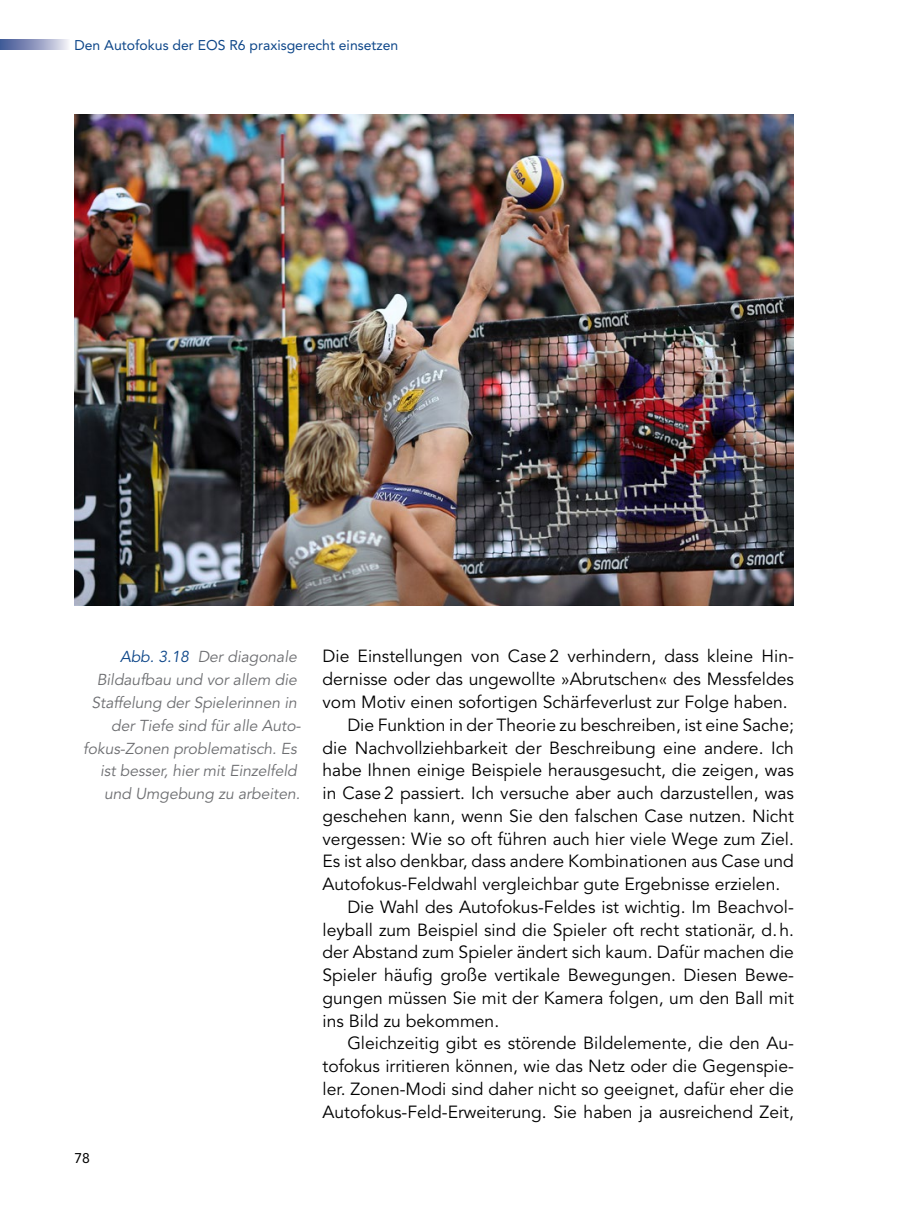
<style>
.page{position:relative;width:918px;height:1216px;background:#fff}
.page>*{position:absolute;margin:0;border:0;box-sizing:border-box;transform-origin:0 0}
.Fließtext_mit_Einzug{font:17.5px/22.8px "Avenir LT Pro";color:#000;text-align:justify}
.Fließtext_Anfang{font:17.5px/22.8px "Avenir LT Pro";color:#000;text-align:justify}
.t1{font:italic 15.75px/22.8px "Avenir LT Pro";letter-spacing:-.005em;color:#6d6e71;text-align:right}
.t2{font:14px "Avenir LT Pro";color:#0d4689}
.t3{font:14px "Avenir LT Pro";color:#000}
.s1{color:#0d4689}
</style>
<div class="page">
<svg style="left:0;top:40px;width:68px;height:10px"></svg>
<img style="left:74px;top:114px;width:720px;height:491px">
<p class="t2" style="left:74px;top:36px;width:325px">Den Autofokus der EOS R6 praxisgerecht einsetzen</p>
<p class="t1" style="left:83px;top:646px;width:218px"><span class="s1">Abb. 3.18</span> Der diagonale<br>Bildaufbau und vor allem die<br>Staffelung der Spielerinnen in der Tiefe sind für alle Auto&shy;fokus-Zonen problematisch. Es ist besser, hier mit Einzelfeld und Umgebung zu arbeiten.</p>
<p class="t3" style="left:74px;top:1149px;width:17px">78</p>
<p class="Fließtext_Anfang" style="left:322px;top:645px;width:473px">Die Einstellungen von Case 2 verhindern, dass kleine Hin&shy;dernisse oder das ungewollte »Abrutschen« des Messfeldes vom Motiv einen sofortigen Schärfeverlust zur Folge haben.</p>
<p class="Fließtext_mit_Einzug" style="left:322px;top:713px;width:473px;text-indent:25px">Die Funktion in der Theorie zu beschreiben, ist eine Sache; die Nachvollziehbarkeit der Beschreibung eine andere. Ich habe Ihnen einige Beispiele herausgesucht, die zeigen, was in Case 2 passiert. Ich versuche aber auch darzustellen, was geschehen kann, wenn Sie den falschen Case nutzen. Nicht vergessen: Wie so oft führen auch hier viele Wege zum Ziel.<br>Es ist also denkbar, dass andere Kombinationen aus Case und Autofokus-Feldwahl vergleichbar gute Ergebnisse erzielen.</p>
<p class="Fließtext_mit_Einzug" style="left:322px;top:895px;width:473px;text-indent:25px">Die Wahl des Autofokus-Feldes ist wichtig. Im Beachvol&shy;leyball zum Beispiel sind die Spieler oft recht stationär, d.h. der Abstand zum Spieler ändert sich kaum. Dafür machen die Spieler häufig große vertikale Bewegungen. Diesen Bewe&shy;gungen müssen Sie mit der Kamera folgen, um den Ball mit ins Bild zu bekommen.</p>
<p class="Fließtext_mit_Einzug" style="left:322px;top:1032px;width:473px;text-indent:25px">Gleichzeitig gibt es störende Bildelemente, die den Au&shy;tofokus irritieren können, wie das Netz oder die Gegenspie&shy;ler. Zonen-Modi sind daher nicht so geeignet, dafür eher die Autofokus-Feld-Erweiterung. Sie haben ja ausreichend Zeit,</p>
</div>
